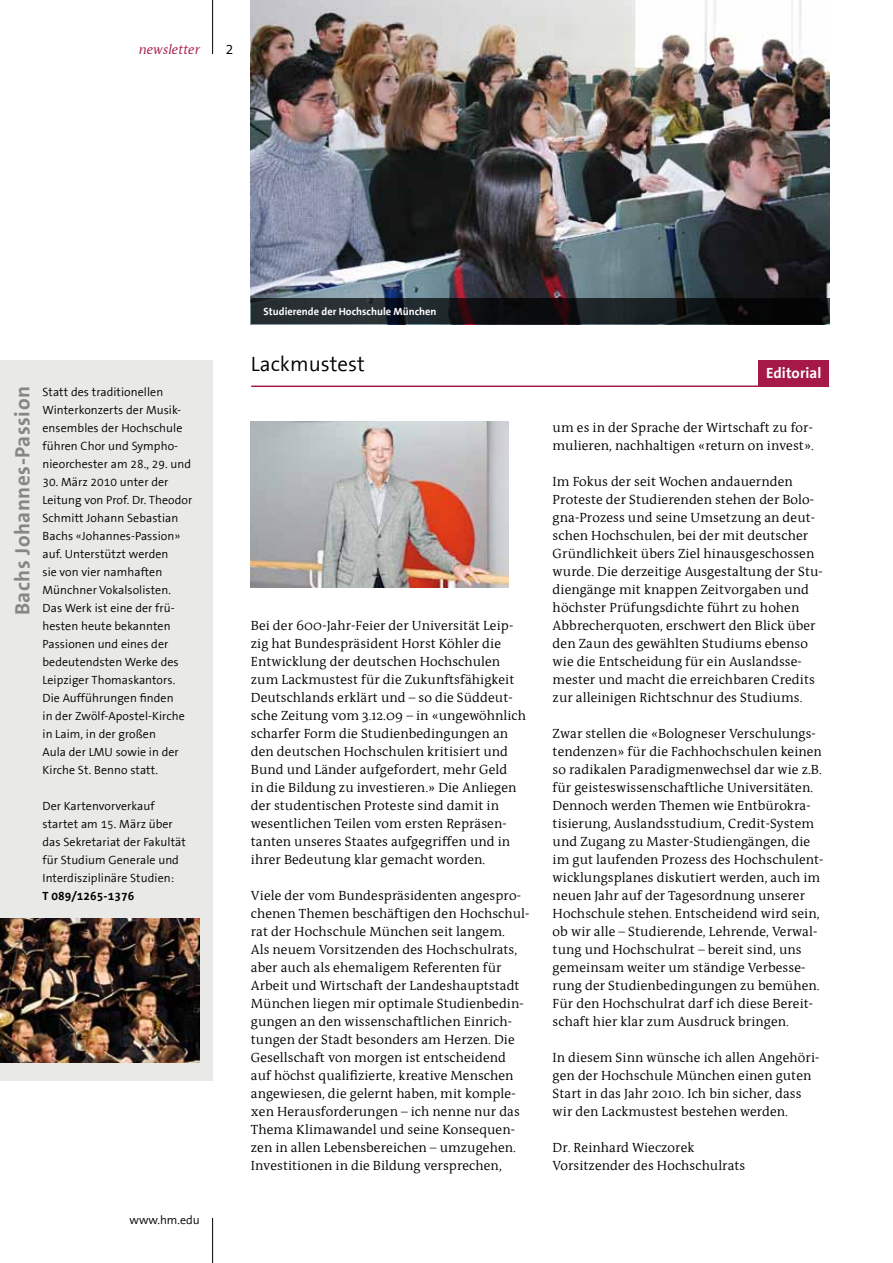
<style>
.page{position:relative;width:893px;height:1263px;background:#fff}
.page>*{position:absolute;margin:0;border:0;box-sizing:border-box;transform-origin:0 0}
.t1{font:700 21px "FHM The Sans";letter-spacing:.025em;color:#878781}
.t2{font:21px "FHM The Sans";color:#000}
.t3{font:700 15px "FHM The Sans";letter-spacing:.005em;color:#fff}
.t4{font:15px "FHM The Sans";color:#000}
.t5{font:13.5px/18px "FHM Antiqua";letter-spacing:.005em;color:#000}
.t6{font:italic 13.5px "FHM Antiqua";color:#a51848}
.t7{font:12px/18px "FHM The Sans";letter-spacing:.005em;color:#000}
.t8{font:700 12px "FHM The Sans";letter-spacing:.005em;color:#000}
.t9{font:700 10.5px "FHM The Sans";color:#fff}
</style>
<div class="page">
<hr style="left:212px;top:0;width:1px;height:54px;background:#000">
<hr style="left:212px;top:1218px;width:1px;height:45px;background:#000">
<hr style="left:251px;top:385px;width:578px;height:2px;background:#a51848">
<div style="left:758px;top:360px;width:71px;height:26px;background:#a51848"></div>
<div style="left:0;top:360px;width:213px;height:720px;background:#e9e9e7"></div>
<img style="left:251px;top:0;width:578px;height:298px">
<svg style="left:251px;top:298px;width:578px;height:26px;background:#16191c"></svg>
<img style="left:0;top:918px;width:200px;height:144px">
<img style="left:251px;top:422px;width:257px;height:166px">
<p class="t6" style="left:139px;top:42px;width:63px">newsletter</p>
<p class="t4" style="left:225px;top:41px;width:10px">2</p>
<h1 class="t1" style="left:11px;top:615px;width:231px;rotate:-90deg">Bachs Johannes-Passion</h1>
<p class="t7" style="left:43px;top:383px;width:150px">Statt des traditionellen<br>Winterkonzerts der Musik&shy;ensembles der Hochschule führen Chor und Sympho&shy;nieorchester am 28., 29. und</p>
<p class="t7" style="left:43px;top:473px;width:151px">30. März 2010 unter der<br>Leitung von Prof. Dr. Theodor<br>Schmitt Johann Sebastian<br>Bachs «Johannes-Passion» auf. Unterstützt werden<br>sie von vier namhaften<br>Münchner Vokalsolisten.<br>Das Werk ist eine der frü&shy;hesten heute bekannten<br>Passionen und eines der bedeutendsten Werke des<br>Leipziger Thomaskantors.<br>Die Aufführungen finden<br>in der Zwölf-Apostel-Kirche in Laim, in der großen<br>Aula der LMU sowie in der<br>Kirche St. Benno statt.</p>
<p class="t7" style="left:43px;top:797px;width:145px">Der Kartenvorverkauf startet am 15. März über das Sekretariat der Fakultät für Studium Generale und<br>Interdisziplinäre Studien:</p>
<p class="t8" style="left:43px;top:890px;width:93px">T 089/1265-1376</p>
<p class="t7" style="left:129px;top:1211px;width:72px">www.hm.edu</p>
<p class="t9" style="left:264px;top:306px;width:174px">Studierende der Hochschule München</p>
<h1 class="t2" style="left:251px;top:353px;width:116px">Lackmustest</h1>
<p class="t5" style="left:251px;top:617px;width:277px">Bei der 600-Jahr-Feier der Universität Leip&shy;zig hat Bundespräsident Horst Köhler die Entwicklung der deutschen Hochschulen zum Lackmustest für die Zukunftsfähigkeit Deutschlands erklärt und – so die Süddeut&shy;sche Zeitung vom 3.12.09 – in «ungewöhnlich scharfer Form die Studienbedingungen an den deutschen Hochschulen kritisiert und Bund und Länder aufgefordert, mehr Geld<br>in die Bildung zu investieren.» Die Anliegen der studentischen Proteste sind damit in wesentlichen Teilen vom ersten Repräsen&shy;tanten unseres Staates aufgegriffen und in ihrer Bedeutung klar gemacht worden.</p>
<p class="t5" style="left:251px;top:887px;width:280px">Viele der vom Bundespräsidenten angespro&shy;chenen Themen beschäftigen den Hochschul&shy;rat der Hochschule München seit langem.<br>Als neuem Vorsitzenden des Hochschulrats, aber auch als ehemaligem Referenten für Arbeit und Wirtschaft der Landeshauptstadt München liegen mir optimale Studienbedin&shy;gungen an den wissenschaftlichen Einrich&shy;tungen der Stadt besonders am Herzen. Die Gesellschaft von morgen ist entscheidend auf höchst qualifizierte, kreative Menschen angewiesen, die gelernt haben, mit komple&shy;xen Herausforderungen – ich nenne nur das Thema Klimawandel und seine Konsequen&shy;zen in allen Lebensbereichen – umzugehen.<br>Investitionen in die Bildung versprechen,</p>
<p class="t3" style="left:766px;top:365px;width:57px">Editorial</p>
<p class="t5" style="left:553px;top:419px;width:263px">um es in der Sprache der Wirtschaft zu for&shy;mulieren, nachhaltigen «return on invest».</p>
<p class="t5" style="left:553px;top:473px;width:272px">Im Fokus der seit Wochen andauernden Proteste der Studierenden stehen der Bolo&shy;gna-Prozess und seine Umsetzung an deut&shy;schen Hochschulen, bei der mit deutscher Gründlichkeit übers Ziel hinausgeschossen wurde. Die derzeitige Ausgestaltung der Stu&shy;diengänge mit knappen Zeitvorgaben und höchster Prüfungsdichte führt zu hohen Abbrecherquoten, erschwert den Blick über den Zaun des gewählten Studiums ebenso wie die Entscheidung für ein Auslandsse&shy;mester und macht die erreichbaren Credits zur alleinigen Richtschnur des Studiums.</p>
<p class="t5" style="left:553px;top:725px;width:272px">Zwar stellen die «Bologneser Verschulungs&shy;tendenzen» für die Fachhochschulen keinen so radikalen Paradigmenwechsel dar wie z.B. für geisteswissenschaftliche Universitäten.<br>Dennoch werden Themen wie Entbürokra&shy;tisierung, Auslandsstudium, Credit-System und Zugang zu Master-Studiengängen, die im gut laufenden Prozess des Hochschulent&shy;wicklungsplanes diskutiert werden, auch im neuen Jahr auf der Tagesordnung unserer Hochschule stehen. Entscheidend wird sein, ob wir alle – Studierende, Lehrende, Verwal&shy;tung und Hochschulrat – bereit sind, uns gemeinsam weiter um ständige Verbesse&shy;rung der Studienbedingungen zu bemühen.<br>Für den Hochschulrat darf ich diese Bereit&shy;schaft hier klar zum Ausdruck bringen.</p>
<p class="t5" style="left:553px;top:1049px;width:268px">In diesem Sinn wünsche ich allen Angehöri&shy;gen der Hochschule München einen guten Start in das Jahr 2010. Ich bin sicher, dass wir den Lackmustest bestehen werden.</p>
<p class="t5" style="left:553px;top:1139px;width:194px">Dr. Reinhard Wieczorek<br>Vorsitzender des Hochschulrats</p>
</div>
